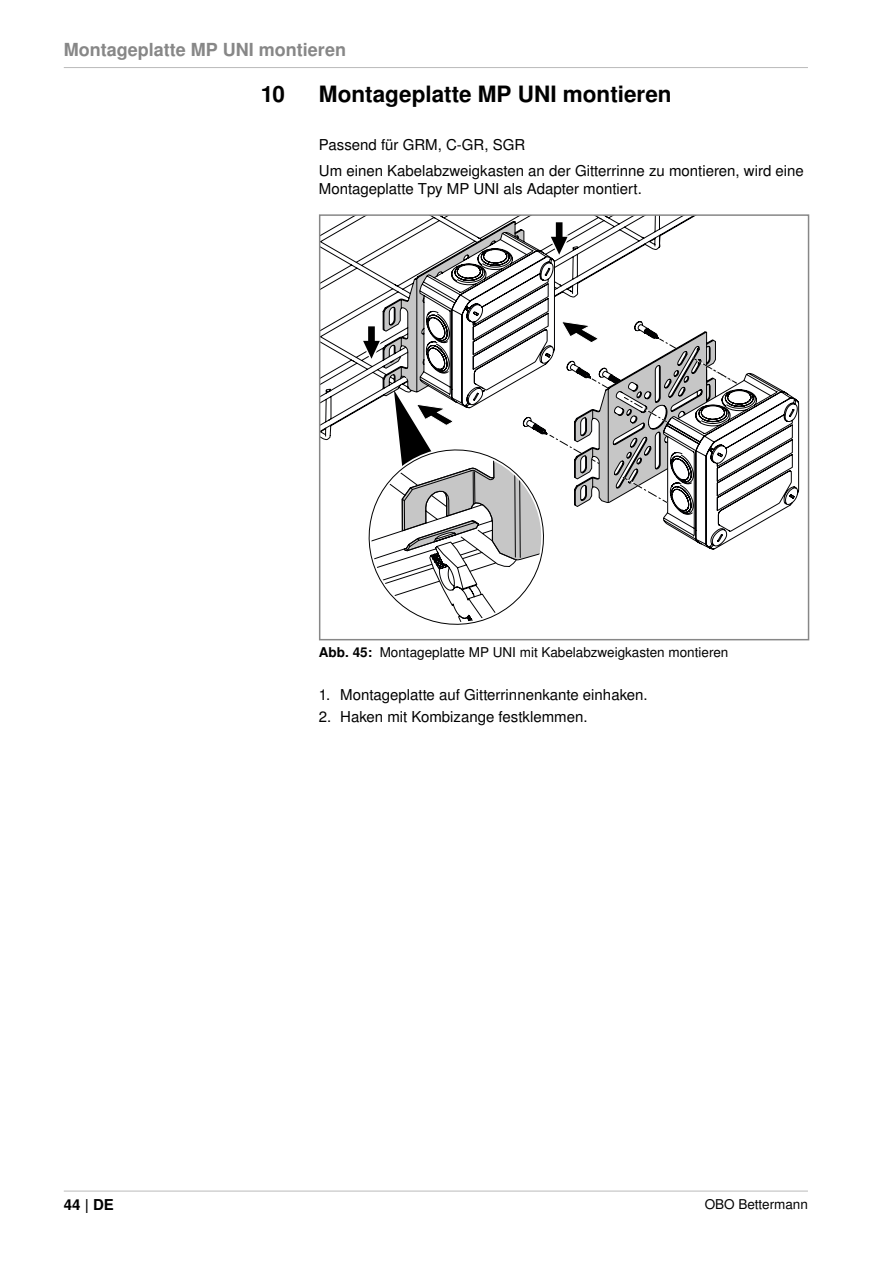
<style>
.page{position:relative;width:893px;height:1263px;background:#fff}
.page>*{position:absolute;margin:0;border:0;box-sizing:border-box;transform-origin:0 0}
.t1{font:700 22.5px "Nimbus San LOT";color:#000}
.t2{font:700 18px "Nimbus San LOT";color:#878787}
.t3{font:15px/26.5px "Nimbus San LOT";color:#000}
.t4{font:700 15px "Nimbus San LOT";color:#000}
.t5{font:13.5px "Nimbus San LOT";color:#000}
.s1{font-weight:700}
</style>
<div class="page">
<hr style="left:64px;top:67px;width:744px;height:1px;background:#bababa">
<hr style="left:64px;top:1191px;width:744px;height:1px;background:#bababa">
<svg style="left:322px;top:217px;width:372px;height:224px"></svg>
<svg style="left:352px;top:219px;width:447px;height:406px"></svg>
<div style="left:319px;top:214px;width:490px;height:426px;border:2px solid #878787"></div>
<p class="t2" style="left:64px;top:39px;width:284px">Montageplatte MP UNI montieren</p>
<h1 class="t1" style="left:261px;top:80px;width:26px">10</h1>
<h1 class="t1" style="left:319px;top:80px;width:354px">Montageplatte MP UNI montieren</h1>
<p class="t3" style="left:319px;top:131px;width:486px">Passend für GRM, C-GR, SGR<br>Um einen Kabelabzweigkasten an der Gitterrinne zu montieren, wird eine</p>
<p class="t3" style="left:319px;top:176px;width:325px">Montageplatte Tpy MP UNI als Adapter montiert.</p>
<p class="t5" style="left:319px;top:644px;width:411px"><span class="s1">Abb. 45:</span> Montageplatte MP UNI mit Kabelabzweigkasten montieren</p>
<p class="t3" style="left:319px;top:682px;width:330px">1. Montageplatte auf Gitterrinnenkante einhaken.</p>
<p class="t3" style="left:319px;top:704px;width:270px">2. Haken mit Kombizange festklemmen.</p>
<p class="t4" style="left:64px;top:1196px;width:52px">44 | DE</p>
<p class="t5" style="left:705px;top:1196px;width:105px">OBO Bettermann</p>
</div>
